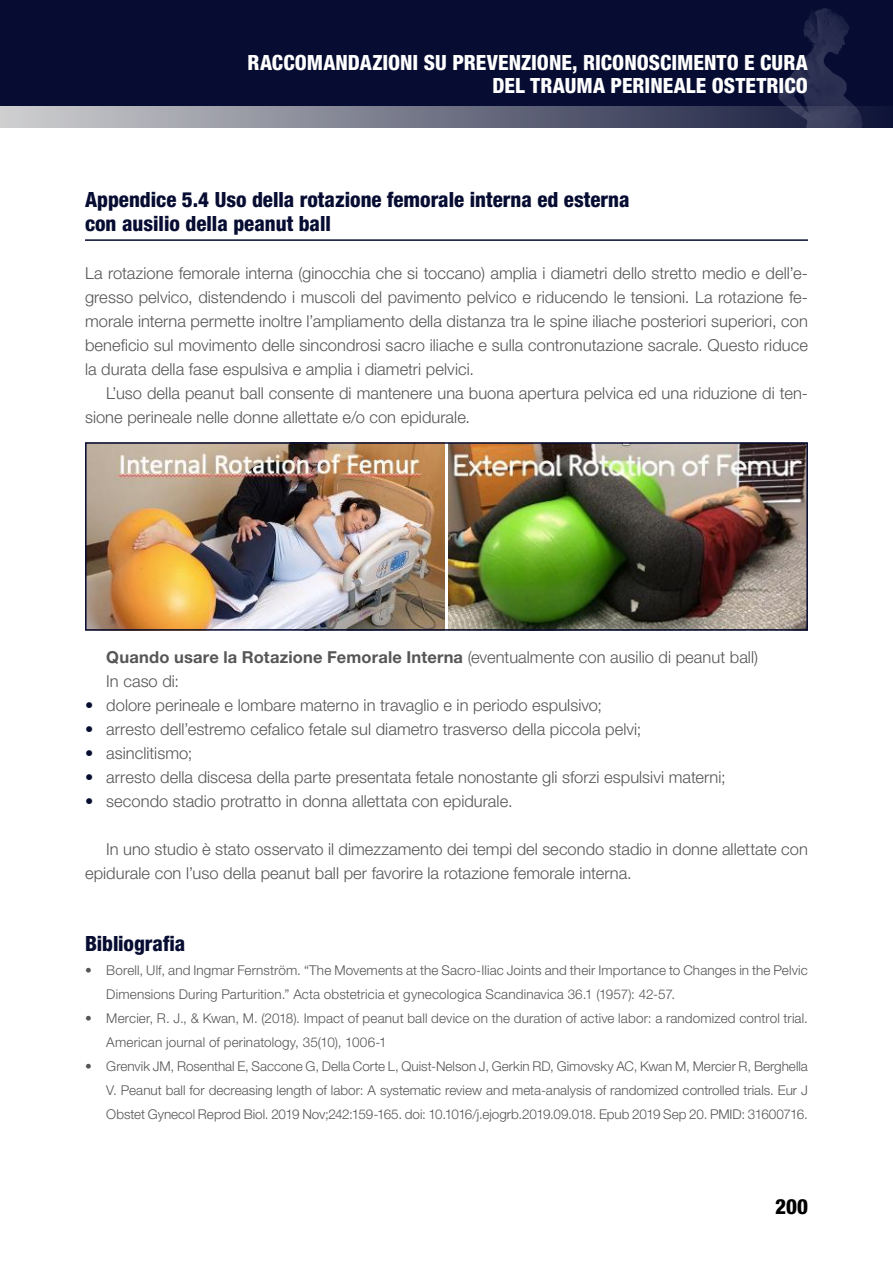
<style>
.page{position:relative;width:893px;height:1263px;background:#fff}
.page>*{position:absolute;margin:0;border:0;box-sizing:border-box;transform-origin:0 0}
.t1{font:800 condensed 21px/24px "Helvetica Neue LT Std";color:#070d32}
.t2{font:800 condensed 21px/22.5px "Helvetica Neue LT Std";color:#fff;text-align:right}
.t3{font:800 condensed 21px "Helvetica Neue LT Std";color:#000}
.t4{font:300 16.5px/24px "Helvetica Neue LT Std";color:#575656}
.t5{font:300 13.5px/24px "Helvetica Neue LT Std";letter-spacing:.01em;color:#575656}
.s1{font-weight:700}
.s2{color:#070d32}
</style>
<div class="page">
<div style="left:0;top:0;width:893px;height:128px;background:#070d32"></div>
<img style="left:778px;top:8px;width:76px;height:98px">
<svg style="left:0;top:106px;width:872px;height:22px;background:#737687"></svg>
<img style="left:88px;top:445px;width:356px;height:183px">
<img style="left:449px;top:445px;width:356px;height:183px">
<hr style="left:85px;top:239px;width:723px;height:2px;background:#070d32">
<div style="left:85px;top:442px;width:723px;height:189px;border:2px solid #070d32"></div>
<p class="t2" style="left:247px;top:51px;width:562px">RACCOMANDAZIONI SU PREVENZIONE, RICONOSCIMENTO E CURA<br>DEL TRAUMA PERINEALE OSTETRICO</p>
<p class="t1" style="left:85px;top:187px;width:546px">Appendice 5.4 Uso della rotazione femorale interna ed esterna con ausilio della peanut ball</p>
<p class="t4" style="left:85px;top:261px;width:724px;text-align:justify">La rotazione femorale interna (ginocchia che si toccano) amplia i diametri dello stretto medio e dell’e‑ gresso pelvico, distendendo i muscoli del pavimento pelvico e riducendo le tensioni. La rotazione fe‑ morale interna permette inoltre l’ampliamento della distanza tra le spine iliache posteriori superiori, con beneficio sul movimento delle sincondrosi sacro iliache e sulla contronutazione sacrale. Questo riduce la durata della fase espulsiva e amplia i diametri pelvici.</p>
<p class="t4" style="left:85px;top:381px;width:724px;text-indent:21px">L’uso della peanut ball consente di mantenere una buona apertura pelvica ed una riduzione di ten‑ sione perineale nelle donne allettate e/o con epidurale.</p>
<p class="t4" style="left:106px;top:645px;width:653px"><span class="s1">Quando usare la Rotazione Femorale Interna</span> (eventualmente con ausilio di peanut ball)<br>In caso di:</p>
<p class="t4" style="left:85px;top:693px;width:519px"><span class="s2">•</span> dolore perineale e lombare materno in travaglio e in periodo espulsivo;</p>
<p class="t4" style="left:85px;top:717px;width:558px"><span class="s2">•</span> arresto dell’estremo cefalico fetale sul diametro trasverso della piccola pelvi;</p>
<p class="t4" style="left:85px;top:741px;width:109px"><span class="s2">•</span> asinclitismo;</p>
<p class="t4" style="left:85px;top:765px;width:642px"><span class="s2">•</span> arresto della discesa della parte presentata fetale nonostante gli sforzi espulsivi materni;</p>
<p class="t4" style="left:85px;top:789px;width:429px"><span class="s2">•</span> secondo stadio protratto in donna allettata con epidurale.</p>
<p class="t4" style="left:85px;top:837px;width:724px;text-indent:21px">In uno studio è stato osservato il dimezzamento dei tempi del secondo stadio in donne allettate con epidurale con l’uso della peanut ball per favorire la rotazione femorale interna.</p>
<p class="t1" style="left:85px;top:931px;width:102px">Bibliografia</p>
<p class="t5" style="left:106px;top:958px;width:703px;text-indent:-21px">• Borell, Ulf, and Ingmar Fernström. “The Movements at the Sacro-Iliac Joints and their Importance to Changes in the Pelvic<br>Dimensions During Parturition.” Acta obstetricia et gynecologica Scandinavica 36.1 (1957): 42-57.</p>
<p class="t5" style="left:106px;top:1006px;width:703px;text-indent:-21px">• Mercier, R. J., &amp; Kwan, M. (2018). Impact of peanut ball device on the duration of active labor: a randomized control trial.<br>American journal of perinatology, 35(10), 1006-1</p>
<p class="t5" style="left:106px;top:1054px;width:703px;text-align:justify;text-indent:-21px">• Grenvik JM, Rosenthal E, Saccone G, Della Corte L, Quist-Nelson J, Gerkin RD, Gimovsky AC, Kwan M, Mercier R, Berghella V. Peanut ball for decreasing length of labor: A systematic review and meta-analysis of randomized controlled trials. Eur J Obstet Gynecol Reprod Biol. 2019 Nov;242:159-165. doi: 10.1016/j.ejogrb.2019.09.018. Epub 2019 Sep 20. PMID: 31600716.</p>
<p class="t3" style="left:775px;top:1194px;width:34px">200</p>
</div>
